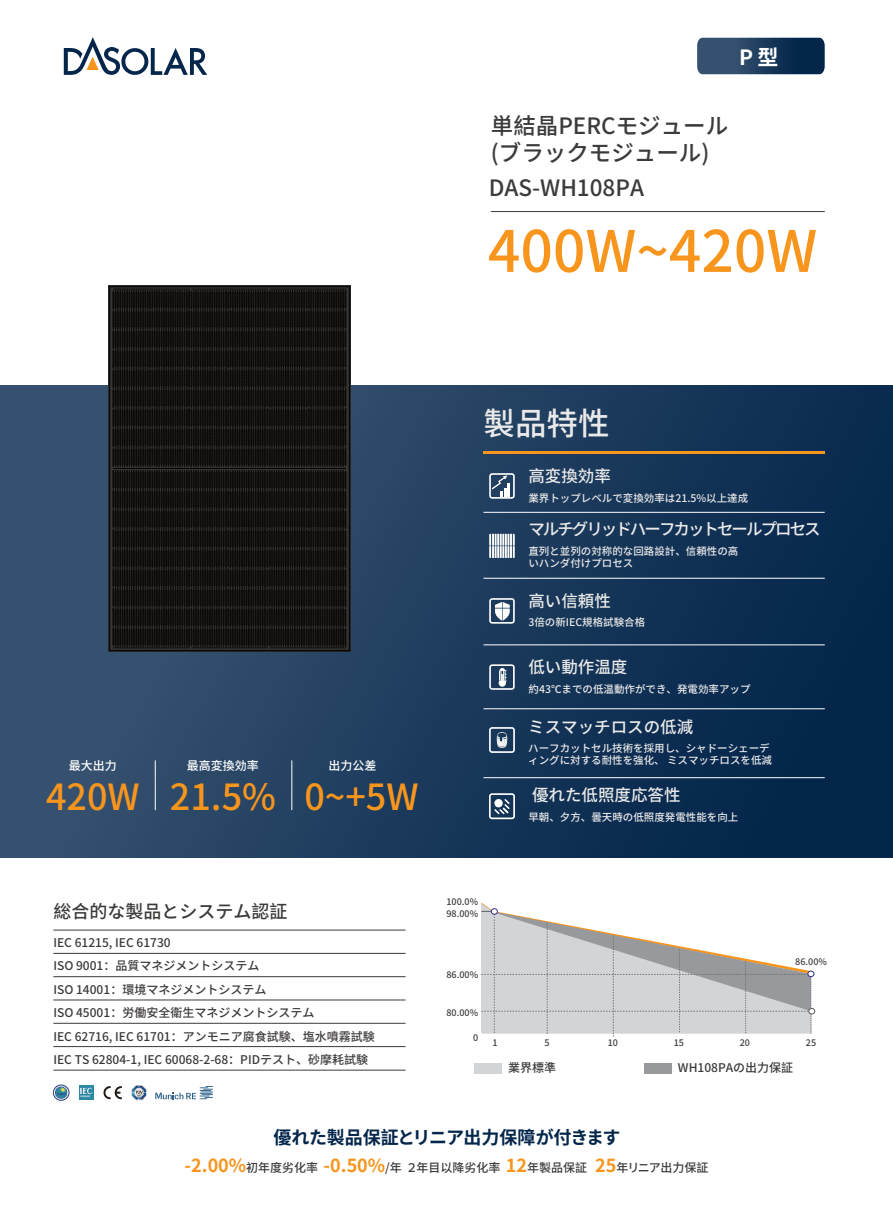
<style>
.page{position:relative;width:893px;height:1212px;background:#fff}
.page>*{position:absolute;margin:0;border:0;box-sizing:border-box;transform-origin:0 0}
.t1{font:500 57px "Source Han Sans SC";color:#f7951d}
.t2{font:500 36px "Source Han Sans SC";color:#f7951d}
.t3{font:500 31.5px "Source Han Sans SC";color:#eae9e9}
.t4{font:500 22.5px/27px "Source Han Sans SC";color:#3d3b3a}
.t5{font:700 21px "Source Han Sans SC";color:#fff}
.t6{font:700 18px "Source Han Sans SC";letter-spacing:-.02em;color:#04264b}
.t7{font:500 18px "Source Han Sans SC";color:#3d3b3a}
.t8{font:500 16.5px "Source Han Sans SC";color:#eae9e9}
.t9{font:500 16.5px "Source Han Sans SC";letter-spacing:-.12em;color:#eae9e9}
.t10{font:500 12px/23.4px "Source Han Sans SC";color:#3d3b3a}
.t11{font:500 12px "Source Han Sans SC";color:#fff}
.t12{font:500 10.5px/12.6px "Source Han Sans SC";color:#eae9e9}
.t13{font:500 9px "Source Han Sans SC";color:#3d3b3a}
.s1{font-weight:700;font-size:18px;color:#f7951d}
</style>
<div class="page">
<div style="left:0;top:385px;width:893px;height:473px;background:linear-gradient(to right,#3a5471,#04264b)"></div>
<hr style="left:155px;top:760px;width:1px;height:50px;background:#fff">
<hr style="left:292px;top:760px;width:1px;height:50px;background:#fff">
<hr style="left:483px;top:708px;width:342px;height:1px;background:#fff">
<hr style="left:483px;top:645px;width:342px;height:1px;background:#fff">
<hr style="left:483px;top:777px;width:342px;height:1px;background:#fff">
<hr style="left:483px;top:578px;width:342px;height:1px;background:#fff">
<hr style="left:483px;top:512px;width:342px;height:1px;background:#fff">
<hr style="left:483px;top:451px;width:342px;height:3px;background:#f7951d">
<div style="left:475px;top:1063px;width:27px;height:10px;background:#d2d4d5"></div>
<div style="left:644px;top:1063px;width:28px;height:10px;background:#97999d"></div>
<svg style="left:103px;top:1086px;width:19px;height:13px"></svg>
<div style="left:53px;top:1085px;width:16px;height:15px;border:1px solid #27407d;border-radius:50%"></div>
<svg style="left:55px;top:1086px;width:13px;height:14px"></svg>
<div style="left:79px;top:1085px;width:15px;height:15px;background:#2d89a2"></div>
<svg style="left:80px;top:1087px;width:12px;height:10px"></svg>
<svg style="left:132px;top:1085px;width:14px;height:16px"></svg>
<svg style="left:155px;top:1086px;width:58px;height:13px"></svg>
<svg style="left:489px;top:473px;width:26px;height:26px"></svg>
<svg style="left:489px;top:534px;width:26px;height:24px"></svg>
<svg style="left:489px;top:598px;width:26px;height:26px"></svg>
<svg style="left:489px;top:664px;width:26px;height:26px"></svg>
<svg style="left:489px;top:727px;width:26px;height:26px"></svg>
<svg style="left:489px;top:793px;width:26px;height:26px"></svg>
<svg style="left:482px;top:903px;width:333px;height:133px"></svg>
<hr style="left:53px;top:953px;width:353px;height:1px;background:#3d3b3a">
<hr style="left:53px;top:930px;width:353px;height:1px;background:#3d3b3a">
<hr style="left:53px;top:976px;width:353px;height:1px;background:#3d3b3a">
<hr style="left:53px;top:1000px;width:353px;height:1px;background:#3d3b3a">
<hr style="left:53px;top:1046px;width:353px;height:1px;background:#3d3b3a">
<hr style="left:53px;top:1023px;width:353px;height:1px;background:#3d3b3a">
<hr style="left:53px;top:1070px;width:353px;height:1px;background:#3d3b3a">
<img style="left:109px;top:285px;width:241px;height:366px">
<hr style="left:491px;top:211px;width:334px;height:1px;background:#3d3b3a">
<svg style="left:64px;top:37px;width:143px;height:38px"></svg>
<svg style="left:697px;top:38px;width:128px;height:36px;background:#203e5f"></svg>
<h3 class="t5" style="left:739px;top:45px;width:41px">P型</h3>
<h3 class="t4" style="left:491px;top:113px;width:239px">単結晶PERCモジュール(ブラックモジュール)</h3>
<h3 class="t4" style="left:489px;top:175px;width:157px">DAS-WH108PA</h3>
<h1 class="t1" style="left:488px;top:219px;width:331px">400W~420W</h1>
<h3 class="t3" style="left:483px;top:406px;width:127px">製品特性</h3>
<h3 class="t8" style="left:528px;top:467px;width:84px">高変換効率</h3>
<p class="t12" style="left:528px;top:492px;width:221px">業界トップレベルで変換効率は21.5%以上達成</p>
<h3 class="t9" style="left:528px;top:520px;width:294px">マルチグリッドハーフカットセールプロセス</h3>
<p class="t12" style="left:528px;top:545px;width:211px">直列と並列の対称的な回路設計、信頼性の高いハンダ付けプロセス</p>
<p class="t11" style="left:69px;top:759px;width:50px">最大出力</p>
<h2 class="t2" style="left:46px;top:777px;width:95px">420W</h2>
<p class="t11" style="left:187px;top:759px;width:73px">最高変換効率</p>
<h2 class="t2" style="left:170px;top:777px;width:108px">21.5%</h2>
<p class="t11" style="left:329px;top:759px;width:49px">出力公差</p>
<h2 class="t2" style="left:304px;top:777px;width:116px">0~+5W</h2>
<h3 class="t8" style="left:528px;top:591px;width:84px">高い信頼性</h3>
<p class="t12" style="left:528px;top:616px;width:118px">3倍の新IEC規格試験合格</p>
<h3 class="t8" style="left:528px;top:658px;width:100px">低い動作温度</h3>
<p class="t12" style="left:529px;top:683px;width:223px">約43℃までの低温動作ができ、発電効率アップ</p>
<h3 class="t8" style="left:528px;top:717px;width:166px">ミスマッチロスの低減</h3>
<p class="t12" style="left:528px;top:742px;width:245px">ハーフカットセル技術を採用し、シャドーシェーディングに対する耐性を強化、 ミスマッチロスを低減</p>
<h3 class="t8" style="left:532px;top:785px;width:150px">優れた低照度応答性</h3>
<p class="t12" style="left:528px;top:811px;width:211px">早朝、夕方、曇天時の低照度発電性能を向上</p>
<h3 class="t7" style="left:53px;top:901px;width:235px">総合的な製品とシステム認証</h3>
<p class="t10" style="left:53px;top:931px;width:323px">IEC 61215, IEC 61730<br>ISO 9001：品質マネジメントシステム<br>ISO 14001：環境マネジメントシステム<br>ISO 45001：労働安全衛生マネジメントシステム<br>IEC 62716, IEC 61701：アンモニア腐食試験、塩水噴霧試験<br>IEC TS 62804-1, IEC 60068-2-68：PIDテスト、砂摩耗試験</p>
<p class="t13" style="left:446px;top:897px;width:33px">100.0%</p>
<p class="t13" style="left:446px;top:908px;width:33px">98.00%</p>
<p class="t13" style="left:446px;top:970px;width:33px">86.00%</p>
<p class="t13" style="left:446px;top:1007px;width:33px">80.00%</p>
<p class="t13" style="left:473px;top:1032px;width:7px">0</p>
<p class="t13" style="left:795px;top:957px;width:33px">86.00%</p>
<p class="t13" style="left:492px;top:1037px;width:7px">1</p>
<p class="t13" style="left:544px;top:1037px;width:7px">5</p>
<p class="t13" style="left:608px;top:1037px;width:12px">10</p>
<p class="t13" style="left:674px;top:1037px;width:12px">15</p>
<p class="t13" style="left:740px;top:1037px;width:12px">20</p>
<p class="t13" style="left:806px;top:1037px;width:12px">25</p>
<p class="t10" style="left:508px;top:1056px;width:49px">業界標準</p>
<p class="t10" style="left:678px;top:1056px;width:117px">WH108PAの出力保証</p>
<h3 class="t6" style="left:273px;top:1127px;width:348px">優れた製品保証とリニア出力保障が付きます</h3>
<p class="t10" style="left:185px;top:1156px;width:525px"><span class="s1">-2.00%</span>初年度劣化率 <span class="s1">-0.50%</span>/年 ２年目以降劣化率 <span class="s1">12</span>年製品保証 <span class="s1">25</span>年リニア出力保証</p>
</div>
